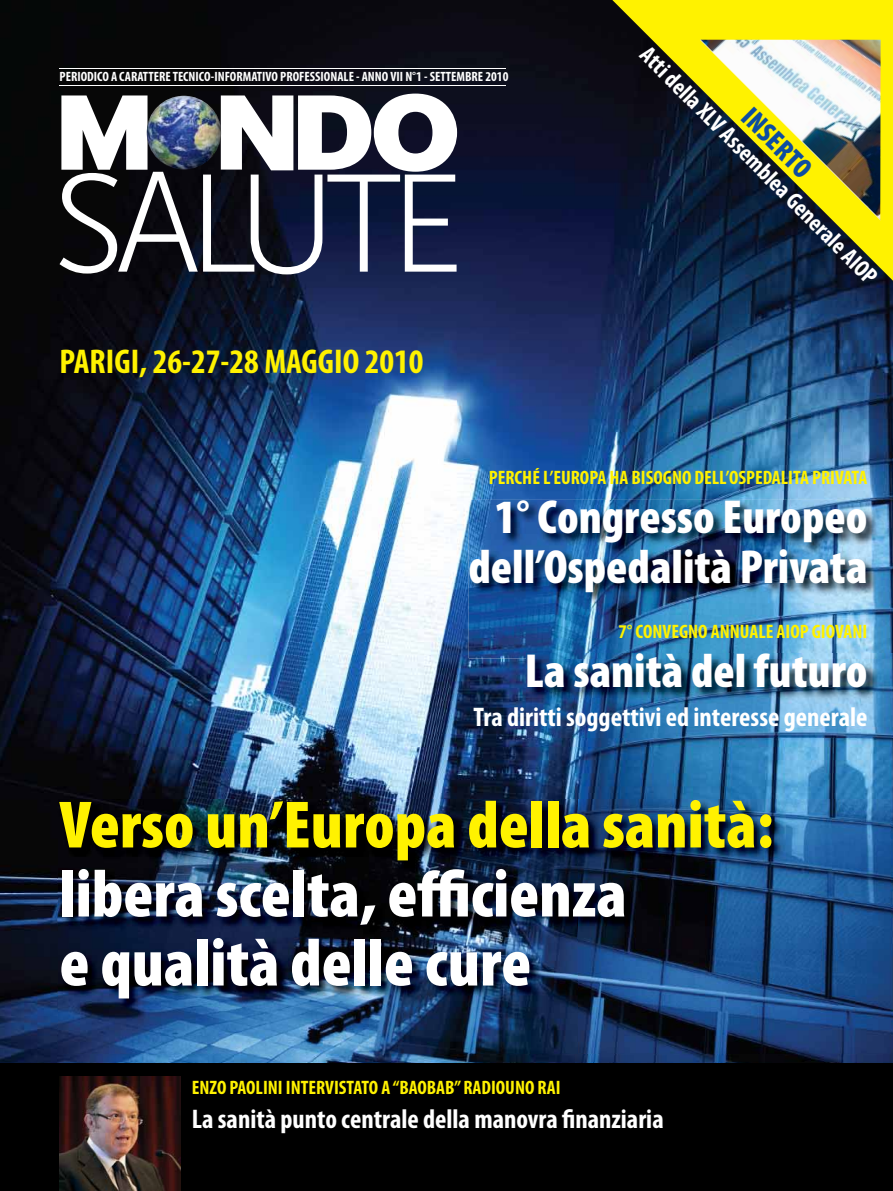
<style>
.page{position:relative;width:893px;height:1191px;background:#fff}
.page>*{position:absolute;margin:0;border:0;box-sizing:border-box;transform-origin:0 0}
.t1{font:900 condensed 67.5px/69px "Myriad Pro";color:#fff}
.t2{font:900 condensed 67.5px "Myriad Pro";color:#fff200}
.t3{font:900 condensed 48px/49.5px "Myriad Pro";color:#fff;text-align:center}
.t4{font:700 condensed 34.5px "Myriad Pro";color:#fff200}
.t5{font:900 condensed 28.5px "Myriad Pro";color:#0d4da1}
.t6{font:700 condensed 27px "Myriad Pro";color:#fff}
.t7{font:700 condensed 24px "Myriad Pro";color:#fff}
.t8{font:700 condensed 19.5px "Myriad Pro";color:#fff200}
.t9{font:700 condensed 13.5px "Myriad Pro";color:#fff}
</style>
<div class="page">
<img style="left:0;top:0;width:893px;height:1063px">
<div style="left:0;top:1063px;width:893px;height:128px;background:#000"></div>
<img style="left:60px;top:1076px;width:121px;height:115px">
<svg style="left:60px;top:94px;width:397px;height:180px"></svg>
<img style="left:147px;top:96px;width:74px;height:73px;border-radius:50%">
<hr style="left:60px;top:85px;width:446px;height:1px;background:#fff">
<hr style="left:60px;top:68px;width:446px;height:1px;background:#fff">
<img style="left:58px;top:799px;width:833px;height:254px">
<img style="left:469px;top:500px;width:424px;height:158px">
<img style="left:527px;top:653px;width:366px;height:84px">
<svg style="left:604px;top:0;width:289px;height:299px;background:#525824"></svg>
<svg style="left:700px;top:40px;width:181px;height:185px"></svg>
<p class="t9" style="left:60px;top:72px;width:450px">PERIODICO A CARATTERE TECNICO-INFORMATIVO PROFESSIONALE - ANNO VII N°1 - SETTEMBRE 2010</p>
<h3 class="t4" style="left:60px;top:348px;width:366px">PARIGI, 26-27-28 MAGGIO 2010</h3>
<p class="t7" style="left:650px;top:44px;width:326px;rotate:45deg">Atti della XLV Assemblea Generale AIOP</p>
<h3 class="t5" style="left:754px;top:104px;width:88px;rotate:45deg">INSERTO</h3>
<p class="t8" style="left:489px;top:470px;width:380px">PERCHÉ L’EUROPA HA BISOGNO DELL’OSPEDALITA PRIVATA</p>
<h2 class="t3" style="left:468px;top:495px;width:401px">1° Congresso Europeo dell’Ospedalità Privata</h2>
<p class="t8" style="left:619px;top:624px;width:250px">7° CONVEGNO ANNUALE AIOP GIOVANI</p>
<h2 class="t3" style="left:525px;top:650px;width:344px">La sanità del futuro</h2>
<h3 class="t6" style="left:474px;top:706px;width:395px">Tra diritti soggettivi ed interesse generale</h3>
<h1 class="t2" style="left:60px;top:799px;width:715px">Verso un’Europa della sanità:</h1>
<h1 class="t1" style="left:60px;top:864px;width:569px">libera scelta, efficienza e qualità delle cure</h1>
<p class="t8" style="left:192px;top:1079px;width:370px">ENZO PAOLINI INTERVISTATO A “BAOBAB” RADIOUNO RAI</p>
<h3 class="t6" style="left:192px;top:1108px;width:473px">La sanità punto centrale della manovra finanziaria</h3>
</div>
